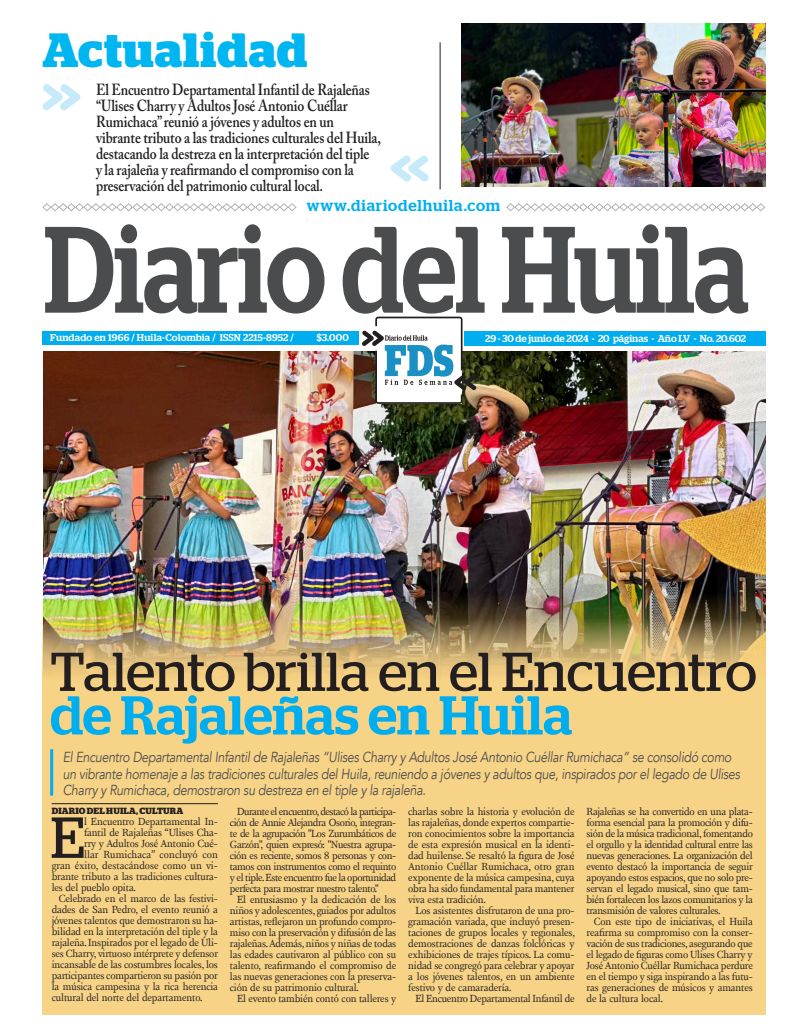
<style>
.page{position:relative;width:794px;height:1035px;background:#fff}
.page>*{position:absolute;margin:0;border:0;box-sizing:border-box;transform-origin:0 0}
.SUMARIO{font:500 122.5px "Stag";letter-spacing:-.01em;color:#4b4c4d;scale:.84 1}
.TEXTO_UNO{font:57.7px "Stag";color:#231f20}
.TITULO{font:54.5px/43.6px "Stag";color:#231f20}
.SUMARIO-2{font:700 48px "Stag";letter-spacing:.02em;color:#00b6f0}
.DESTACADO_DH_FDS{font:600 16px/16px "Adobe Caslon Pro";letter-spacing:-.01em;color:#231f20;scale:.85 1}
.t1{font:500 15.7px "Stag";letter-spacing:.05em;color:#00aeef}
.SUMARIO-3{font:italic 14.5px/16.5px "Avenir";letter-spacing:-.02em;color:#4b4c4d;scale:.85 1}
.TEXTO{font:10.6px/11px "New Fournier BP";letter-spacing:-.02em;color:#231f20;text-align:justify}
.TEXTO_UNO-2{font:10.6px "New Fournier BP";letter-spacing:-.01em;color:#231f20}
.TEXTO_UNO-3{font:10.6px "New Fournier BP";letter-spacing:.01em;color:#231f20}
.t2{font:500 10px "Stag";letter-spacing:.01em;color:#fff}
.CREDITO_1{font:700 9px "Stag";letter-spacing:.02em;color:#231f20}
.s1{font-weight:500;color:#00aeef}
</style>
<div class="page">
<img style="left:43px;top:351px;width:722px;height:236px">
<svg style="left:43px;top:587px;width:722px;height:428px;background:#e7c67e"></svg>
<img style="left:461px;top:24px;width:304px;height:163px">
<div style="left:43px;top:331px;width:316px;height:14px;background:#00aeef"></div>
<div style="left:464px;top:331px;width:301px;height:15px;background:#00aeef"></div>
<svg style="left:42px;top:203px;width:255px;height:9px"></svg>
<svg style="left:506px;top:203px;width:259px;height:9px"></svg>
<svg style="left:362px;top:317px;width:114px;height:87px"></svg>
<svg style="left:42px;top:84px;width:38px;height:26px"></svg>
<svg style="left:390px;top:155px;width:39px;height:27px"></svg>
<hr style="left:440px;top:42px;width:1px;height:147px;background:#231f20">
<hr style="left:50px;top:749px;width:3px;height:46px;background:#00aeef">
<hr style="left:52px;top:803px;width:166px;height:1px;background:#231f20">
<p class="SUMARIO-2" style="left:43px;top:22px;width:266px">Actualidad</p>
<p class="DESTACADO_DH_FDS" style="left:96px;top:81px;width:337px">El Encuentro Departamental Infantil de Rajaleñas “Ulises Charry y Adultos José Antonio Cuéllar Rumichaca” reunió a jóvenes y adultos en un vibrante tributo a las tradiciones culturales del Huila, destacando la destreza en la interpretación del tiple<br>y la rajaleña y reafirmando el compromiso con la preservación del patrimonio cultural local.</p>
<p class="t1" style="left:307px;top:196px;width:195px">www.diariodelhuila.com</p>
<p class="SUMARIO" style="left:44px;top:197px;width:841px">Diario del Huila</p>
<p class="t2" style="left:50px;top:332px;width:245px">Fundado en 1966 / Huila-Colombia / ISSN 2215-8952 /</p>
<p class="t2" style="left:317px;top:332px;width:34px">$3.000</p>
<p class="t2" style="left:485px;top:332px;width:262px">29 - 30 de junio de 2024 - 20 páginas - Año LV - No. 20.602</p>
<p class="TITULO" style="left:50px;top:649px;width:708px">Talento brilla en el Encuentro <span class="s1">de Rajaleñas en Huila</span></p>
<p class="SUMARIO-3" style="left:63px;top:749px;width:798px">El Encuentro Departamental Infantil de Rajaleñas “Ulises Charry y Adultos José Antonio Cuéllar Rumichaca” se consolidó como un vibrante homenaje a las tradiciones culturales del Huila, reuniendo a jóvenes y adultos que, inspirados por el legado de Ulises<br>Charry y Rumichaca, demostraron su destreza en el tiple y la rajaleña.</p>
<p class="CREDITO_1" style="left:52px;top:805px;width:133px">DIARIO DEL HUILA, CULTURA</p>
<p class="TEXTO_UNO" style="left:51px;top:804px;width:35px">E</p>
<p class="TEXTO_UNO-2" style="left:84px;top:814px;width:135px">l Encuentro Departamental In-</p>
<p class="TEXTO_UNO-2" style="left:84px;top:825px;width:135px">fantil de Rajaleñas “Ulises Cha-</p>
<p class="TEXTO_UNO-2" style="left:84px;top:836px;width:135px">rry y Adultos José Antonio Cué-</p>
<p class="TEXTO_UNO-3" style="left:84px;top:847px;width:135px">llar Rumichaca” concluyó con</p>
<p class="TEXTO_UNO-2" style="left:52px;top:858px;width:168px">gran éxito, destacándose como un vi-</p>
<p class="TEXTO_UNO-2" style="left:52px;top:869px;width:168px">brante tributo a las tradiciones cultura-</p>
<p class="TEXTO_UNO-2" style="left:52px;top:880px;width:86px">les del pueblo opita.</p>
<p class="TEXTO" style="left:52px;top:892px;width:168px;text-indent:7px">Celebrado en el marco de las festivi&shy;dades de San Pedro, el evento reunió a jóvenes talentos que demostraron su ha&shy;bilidad en la interpretación del tiple y la rajaleña. Inspirados por el legado de Uli&shy;ses Charry, virtuoso intérprete y defensor incansable de las costumbres locales, los participantes compartieron su pasión por la música campesina y la rica herencia cultural del norte del departamento.</p>
<p class="TEXTO" style="left:230px;top:805px;width:168px;text-indent:7px">Durante el encuentro, destacó la participa&shy;ción de Annie Alejandra Osorio, integran&shy;te de la agrupación "Los Zurumbáticos de Garzón", quien expresó: "Nuestra agrupa&shy;ción es reciente, somos 8 personas y con&shy;tamos con instrumentos como el requinto y el tiple. Este encuentro fue la oportunidad perfecta para mostrar nuestro talento."</p>
<p class="TEXTO" style="left:230px;top:893px;width:168px;text-indent:7px">El entusiasmo y la dedicación de los niños y adolescentes, guiados por adultos artistas, reflejaron un profundo compro&shy;miso con la preservación y difusión de las rajaleñas. Además, niños y niñas de todas las edades cautivaron al público con su talento, reafirmando el compromiso de las nuevas generaciones con la preserva&shy;ción de su patrimonio cultural.</p>
<p class="TEXTO" style="left:237px;top:992px;width:161px">El evento también contó con talleres y</p>
<p class="TEXTO" style="left:408px;top:805px;width:168px">charlas sobre la historia y evolución de las rajaleñas, donde expertos compartie&shy;ron conocimientos sobre la importancia de esta expresión musical en la identi&shy;dad huilense. Se resaltó la figura de José Antonio Cuéllar Rumichaca, otro gran exponente de la música campesina, cuya obra ha sido fundamental para mantener viva esta tradición.</p>
<p class="TEXTO" style="left:408px;top:904px;width:168px;text-indent:7px">Los asistentes disfrutaron de una pro&shy;gramación variada, que incluyó presen&shy;taciones de grupos locales y regionales, demostraciones de danzas folclóricas y exhibiciones de trajes típicos. La comu&shy;nidad se congregó para celebrar y apoyar a los jóvenes talentos, en un ambiente festivo y de camaradería.</p>
<p class="TEXTO" style="left:415px;top:992px;width:161px">El Encuentro Departamental Infantil de</p>
<p class="TEXTO" style="left:586px;top:805px;width:168px">Rajaleñas se ha convertido en una plata&shy;forma esencial para la promoción y difu&shy;sión de la música tradicional, fomentando el orgullo y la identidad cultural entre las nuevas generaciones. La organización del evento destacó la importancia de seguir apoyando estos espacios, que no solo pre&shy;servan el legado musical, sino que tam&shy;bién fortalecen los lazos comunitarios y la transmisión de valores culturales.</p>
<p class="TEXTO" style="left:586px;top:915px;width:168px;text-indent:7px">Con este tipo de iniciativas, el Huila reafirma su compromiso con la conser&shy;vación de sus tradiciones, asegurando que el legado de figuras como Ulises Charry y José Antonio Cuéllar Rumichaca perdure en el tiempo y siga inspirando a las futu&shy;ras generaciones de músicos y amantes de la cultura local.</p>
</div>
